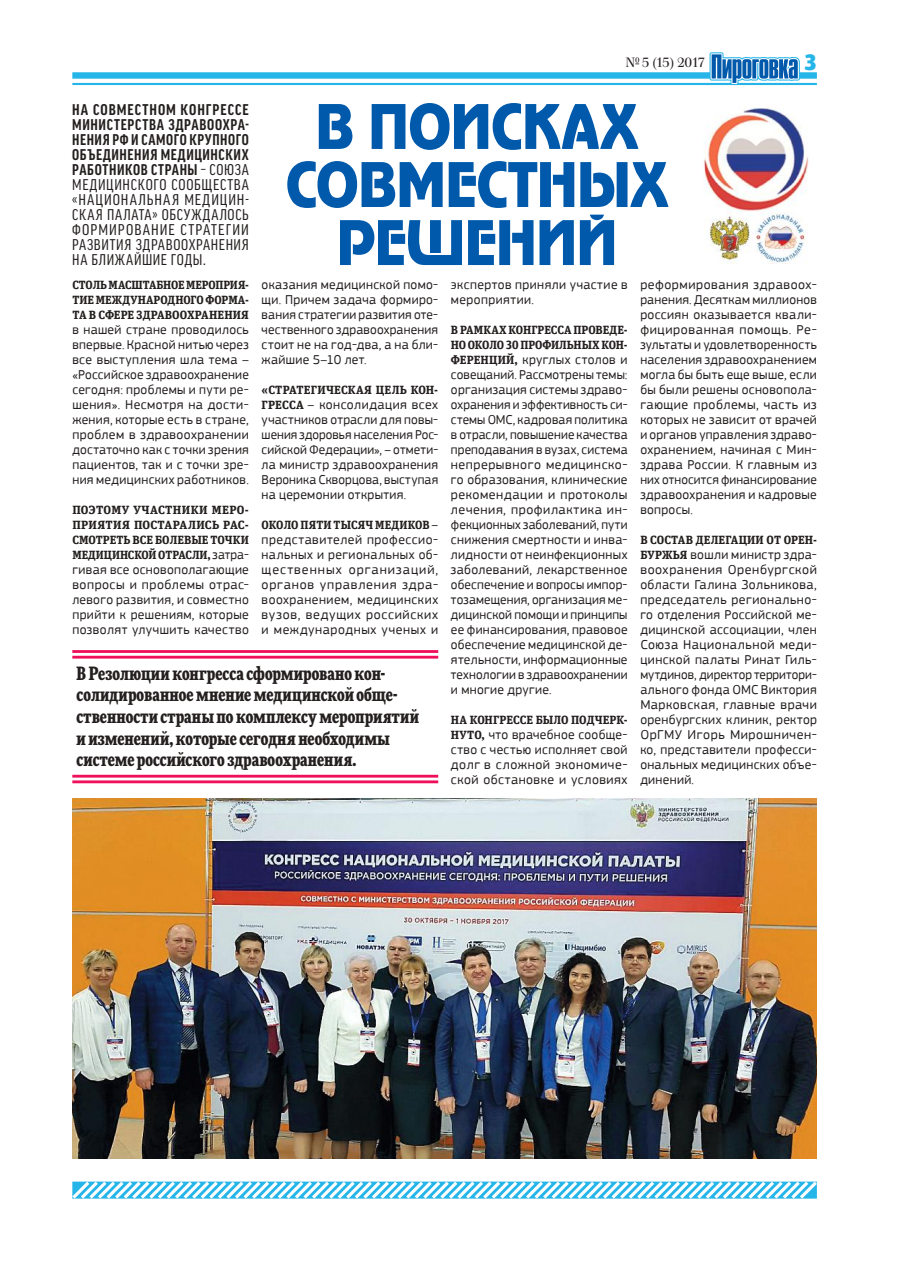
<style>
.page{position:relative;width:902px;height:1280px;background:#fff}
.page>*{position:absolute;margin:0;border:0;box-sizing:border-box;transform-origin:0 0}
.t1{font:60.45px/58.1px "Adver Gothic";letter-spacing:-.005em;color:#0059ab;text-align:center;scale:.85 1}
.t2{font:900 22.5px "Unit Slab Offc Pro";color:#25b5e9}
.t3{font:900 condensed 18px/21.6px "More Pro";letter-spacing:.005em;color:#241f1f}
.t4{font:condensed 15px/15px "Good Pro";letter-spacing:.05em;color:#241f1f;text-align:justify}
.t5{font:13.5px/15px "PF Square Sans Pro";letter-spacing:.025em;color:#241f1f;text-align:justify}
.t6{font:13.5px "Waldorf TL Pro";letter-spacing:-.075em;color:#241f1f}
.t7{font:700 12px/15px "Unit Slab Offc Pro";letter-spacing:.005em;color:#241f1f;text-align:justify}
.s1{font-weight:700}
.s2{font-family:"PF Square Sans Pro";font-weight:400;font-size:13.5px}
.s3{font-family:"Unit Slab Offc Pro";font-weight:700;font-size:12px}
</style>
<div class="page">
<hr style="left:72px;top:83px;width:744px;height:2px;background:#25b5e9">
<div style="left:72px;top:72px;width:744px;height:7px;background:#25b5e9"></div>
<svg style="left:72px;top:1181px;width:745px;height:18px"></svg>
<svg style="left:709px;top:52px;width:90px;height:32px"></svg>
<hr style="left:72px;top:650px;width:366px;height:3px;background:#ef0f5a">
<hr style="left:72px;top:656px;width:366px;height:3px;background:#ef0f5a">
<hr style="left:72px;top:775px;width:366px;height:3px;background:#ef0f5a">
<hr style="left:72px;top:780px;width:366px;height:3px;background:#ef0f5a">
<img style="left:72px;top:799px;width:744px;height:360px">
<img style="left:703px;top:106px;width:106px;height:158px">
<p class="t4" style="left:72px;top:102px;width:178px"><span class="s1">НА СОВМЕСТНОМ КОНГРЕССЕ МИНИСТЕРСТВА ЗДРАВООХРА-НЕНИЯ РФ И САМОГО КРУПНОГО ОБЪЕДИНЕНИЯ МЕДИЦИНСКИХ РАБОТНИКОВ СТРАНЫ</span> – СОЮЗА МЕДИЦИНСКОГО СООБЩЕСТВА «НАЦИОНАЛЬНАЯ МЕДИЦИН-СКАЯ ПАЛАТА» ОБСУЖДАЛОСЬ ФОРМИРОВАНИЕ СТРАТЕГИИ РАЗВИТИЯ ЗДРАВООХРАНЕНИЯ НА БЛИЖАЙШИЕ ГОДЫ.</p>
<p class="t6" style="left:625px;top:54px;width:81px">№ 5 (15) 2017</p>
<h2 class="t2" style="left:804px;top:45px;width:14px">3</h2>
<h1 class="t1" style="left:285px;top:99px;width:452px">В ПОИСКАХ<br>СОВМЕСТНЫХ<br>РЕШЕНИЙ</h1>
<p class="t7" style="left:72px;top:276px;width:178px">СТОЛЬ МАСШТАБНОЕ МЕРОПРИЯ-ТИЕ МЕЖДУНАРОДНОГО ФОРМА-ТА В СФЕРЕ ЗДРАВООХРАНЕНИЯ</p>
<p class="t5" style="left:72px;top:322px;width:178px">в нашей стране проводилось впервые. Красной нитью через все выступления шла тема – «Российское здравоохранение сегодня: проблемы и пути ре&shy;шения». Несмотря на дости&shy;жения, которые есть в стране, проблем в здравоохранении достаточно как с точки зрения пациентов, так и с точки зре&shy;ния медицинских работников.</p>
<p class="t7" style="left:72px;top:501px;width:178px">ПОЭТОМУ УЧАСТНИКИ МЕРО-ПРИЯТИЯ ПОСТАРАЛИСЬ РАС-СМОТРЕТЬ ВСЕ БОЛЕВЫЕ ТОЧКИ МЕДИЦИНСКОЙ ОТРАСЛИ, <span class="s2">затра-</span></p>
<p class="t5" style="left:72px;top:562px;width:178px">гивая все основополагающие вопросы и проблемы отрас&shy;левого развития, и совместно прийти к решениям, которые позволят улучшить качество</p>
<p class="t5" style="left:261px;top:277px;width:178px">оказания медицинской помо&shy;щи. Причем задача формиро&shy;вания стратегии развития оте&shy;чественного здравоохранения стоит не на год-два, а на бли&shy;жайшие 5–10 лет.</p>
<p class="t7" style="left:261px;top:381px;width:178px">«СТРАТЕГИЧЕСКАЯ ЦЕЛЬ КОН-</p>
<p class="t5" style="left:261px;top:397px;width:178px"><span class="s3">ГРЕССА</span> – консолидация всех участников отрасли для повы&shy;шения здоровья населения Рос&shy;сийской Федерации», – отмети&shy;ла министр здравоохранения Вероника Скворцова, выступая на церемонии открытия.</p>
<p class="t7" style="left:261px;top:516px;width:178px">ОКОЛО ПЯТИ ТЫСЯЧ МЕДИКОВ <span class="s2">–</span></p>
<p class="t5" style="left:261px;top:532px;width:178px">представителей профессио&shy;нальных и региональных об&shy;щественных организаций, органов управления здра&shy;воохранением, медицинских вузов, ведущих российских и международных ученых и</p>
<h3 class="t3" style="left:77px;top:661px;width:344px">В Резолюции конгресса сформировано кон&shy;солидированное мнение медицинской обще&shy;ственности страны по комплексу мероприятий и изменений, которые сегодня необходимы системе российского здравоохранения.</h3>
<p class="t5" style="left:451px;top:277px;width:178px">экспертов приняли участие в мероприятии.</p>
<p class="t7" style="left:451px;top:321px;width:178px">В РАМКАХ КОНГРЕССА ПРОВЕДЕ-<br>НО ОКОЛО 30 ПРОФИЛЬНЫХ КОН-</p>
<p class="t5" style="left:451px;top:352px;width:178px"><span class="s3">ФЕРЕНЦИЙ,</span> круглых столов и совещаний. Рассмотрены темы: организация системы здраво&shy;охранения и эффективность си&shy;стемы ОМС, кадровая политика в отрасли, повышение качества преподавания в вузах, система непрерывного медицинско&shy;го образования, клинические рекомендации и протоколы лечения, профилактика ин&shy;фекционных заболеваний, пути снижения смертности и инва&shy;лидности от неинфекционных заболеваний, лекарственное обеспечение и вопросы импор&shy;тозамещения, организация ме&shy;дицинской помощи и принципы ее финансирования, правовое обеспечение медицинской де&shy;ятельности, информационные технологии в здравоохранении и многие другие.</p>
<p class="t7" style="left:451px;top:711px;width:177px">НА КОНГРЕССЕ БЫЛО ПОДЧЕРК-</p>
<p class="t5" style="left:451px;top:727px;width:178px"><span class="s3">НУТО,</span> что врачебное сообще&shy;ство с честью исполняет свой долг в сложной экономиче&shy;ской обстановке и условиях</p>
<p class="t5" style="left:640px;top:277px;width:178px">реформирования здравоох&shy;ранения. Десяткам миллионов россиян оказывается квали&shy;фицированная помощь. Ре&shy;зультаты и удовлетворенность населения здравоохранением могла бы быть еще выше, если бы были решены основопола&shy;гающие проблемы, часть из которых не зависит от врачей и органов управления здраво&shy;охранением, начиная с Мин&shy;здрава России. К главным из них относится финансирование здравоохранения и кадровые вопросы.</p>
<p class="t7" style="left:640px;top:531px;width:178px">В СОСТАВ ДЕЛЕГАЦИИ ОТ ОРЕН-</p>
<p class="t5" style="left:640px;top:547px;width:178px"><span class="s3">БУРЖЬЯ</span> вошли министр здра&shy;воохранения Оренбургской области Галина Зольникова, председатель регионально&shy;го отделения Российской ме&shy;дицинской ассоциации, член Союза Национальной меди&shy;цинской палаты Ринат Гиль&shy;мутдинов, директор территори&shy;ального фонда ОМС Виктория Марковская, главные врачи оренбургских клиник, ректор ОрГМУ Игорь Мирошничен&shy;ко, представители професси&shy;ональных медицинских объе&shy;динений.</p>
</div>
